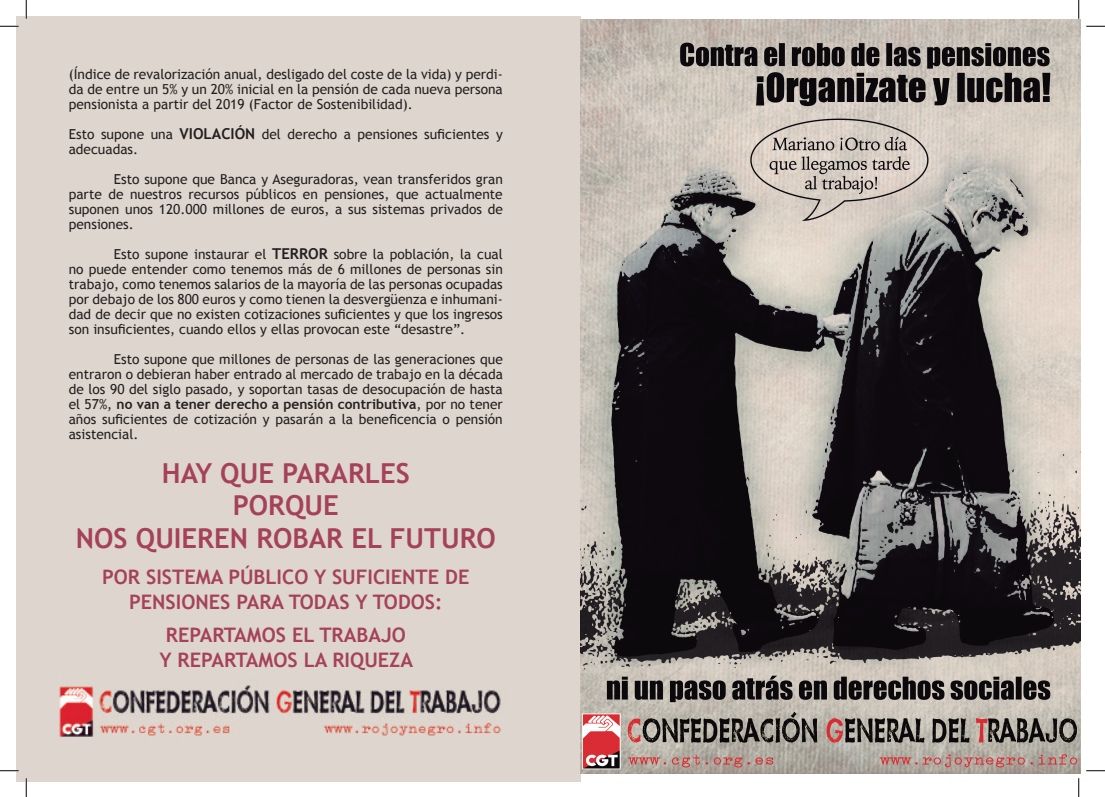
<style>
.page{position:relative;width:1105px;height:797px;background:#fff}
.page>*{position:absolute;margin:0;border:0;box-sizing:border-box;transform-origin:0 0}
.t1{font:700 27.5px "Trebuchet MS";color:#a5425a}
.t2{font:700 20px "Trebuchet MS";color:#a5425a}
.t3{font:13.75px/15px "Trebuchet MS";color:#231f20;text-align:justify}
.s1{font-weight:700;font-size:15px}
.s2{font-weight:700}
</style>
<div class="page">
<div style="left:16px;top:16px;width:564px;height:765px;background:#ded6ce"></div>
<img style="left:580px;top:19px;width:500px;height:755px">
<img style="left:58px;top:685px;width:443px;height:53px">
<svg style="left:0;top:25px;width:19px;height:2px"></svg>
<svg style="left:1086px;top:25px;width:19px;height:2px"></svg>
<svg style="left:0;top:770px;width:19px;height:1px"></svg>
<svg style="left:1086px;top:770px;width:19px;height:1px"></svg>
<svg style="left:25px;top:0;width:2px;height:19px"></svg>
<svg style="left:25px;top:778px;width:2px;height:19px"></svg>
<svg style="left:1078px;top:0;width:1px;height:19px"></svg>
<svg style="left:1078px;top:778px;width:1px;height:19px"></svg>
<p class="t3" style="left:69px;top:67px;width:436px">(Índice de revalorización anual, desligado del coste de la vida) y perdi&shy;da de entre un 5% y un 20% inicial en la pensión de cada nueva persona pensionista a partir del 2019 (Factor de Sostenibilidad).</p>
<p class="t3" style="left:69px;top:127px;width:436px">Esto supone una <span class="s1">VIOLACIÓN</span> del derecho a pensiones suficientes y adecuadas.</p>
<p class="t3" style="left:69px;top:172px;width:436px;text-indent:45px">Esto supone que Banca y Aseguradoras, vean transferidos gran parte de nuestros recursos públicos en pensiones, que actualmente suponen unos 120.000 millones de euros, a sus sistemas privados de pensiones.</p>
<p class="t3" style="left:69px;top:247px;width:436px;text-indent:45px">Esto supone instaurar el <span class="s1">TERROR</span> sobre la población, la cual no puede entender como tenemos más de 6 millones de personas sin trabajo, como tenemos salarios de la mayoría de las personas ocupadas por debajo de los 800 euros y como tienen la desvergüenza e inhumani&shy;dad de decir que no existen cotizaciones suficientes y que los ingresos son insuficientes, cuando ellos y ellas provocan este “desastre”.</p>
<p class="t3" style="left:69px;top:352px;width:436px;text-indent:45px">Esto supone que millones de personas de las generaciones que entraron o debieran haber entrado al mercado de trabajo en la década de los 90 del siglo pasado, y soportan tasas de desocupación de hasta el 57%, <span class="s2">no van a tener derecho a pensión contributiva</span>, por no tener años suficientes de cotización y pasarán a la beneficencia o pensión asistencial.</p>
<p class="t1" style="left:162px;top:456px;width:249px">HAY QUE PARARLES</p>
<p class="t1" style="left:233px;top:488px;width:108px">PORQUE</p>
<p class="t1" style="left:76px;top:521px;width:421px">NOS QUIEREN ROBAR EL FUTURO</p>
<p class="t2" style="left:102px;top:564px;width:369px">POR SISTEMA PÚBLICO Y SUFICIENTE DE</p>
<p class="t2" style="left:129px;top:589px;width:315px">PENSIONES PARA TODAS Y TODOS:</p>
<p class="t2" style="left:166px;top:622px;width:241px">REPARTAMOS EL TRABAJO</p>
<p class="t2" style="left:160px;top:647px;width:255px">Y REPARTAMOS LA RIQUEZA</p>
</div>
